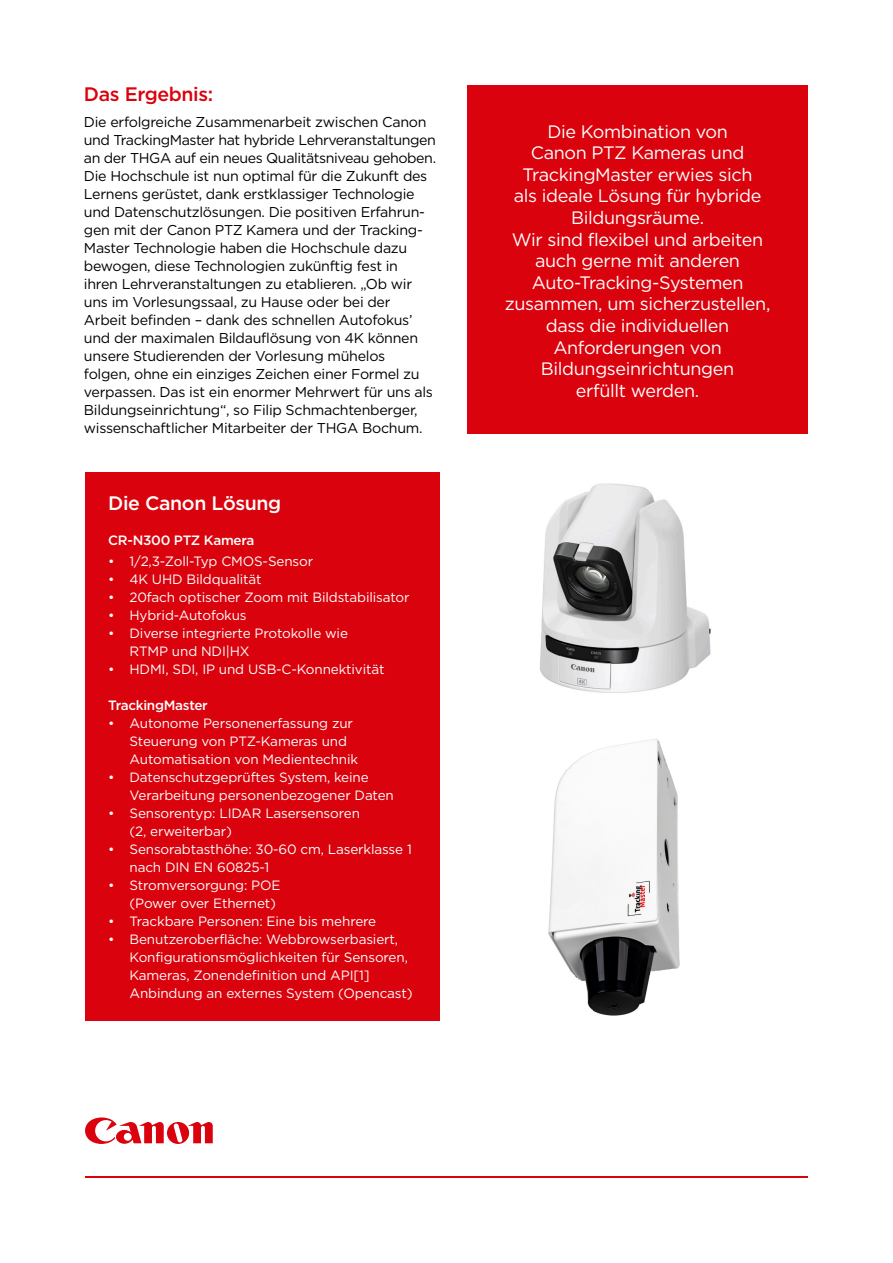
<style>
.page{position:relative;width:893px;height:1263px;background:#fff}
.page>*{position:absolute;margin:0;border:0;box-sizing:border-box;transform-origin:0 0}
.t1{font:500 19.5px "Gotham";letter-spacing:-.02em;color:#fff}
.t2{font:500 19.5px "Gotham";letter-spacing:-.02em;color:#da020c}
.t3{font:18px/21.6px "Gotham";letter-spacing:-.02em;color:#fff;text-align:center}
.t4{font:14.25px/18px "Gotham";letter-spacing:-.02em;color:#000}
.t5{font:13.5px/18px "Gotham";letter-spacing:-.01em;color:#fff}
.t6{font:500 13.5px "Gotham";letter-spacing:-.02em;color:#fff}
</style>
<div class="page">
<svg style="left:85px;top:1117px;width:128px;height:27px"></svg>
<hr style="left:85px;top:1176px;width:723px;height:2px;background:#da020c">
<img style="left:540px;top:483px;width:171px;height:210px">
<img style="left:548px;top:738px;width:132px;height:278px">
<div style="left:85px;top:472px;width:355px;height:549px;background:#da020c"></div>
<div style="left:467px;top:85px;width:341px;height:349px;background:#da020c"></div>
<h1 class="t2" style="left:84px;top:81px;width:131px">Das Ergebnis:</h1>
<p class="t4" style="left:84px;top:113px;width:354px">Die erfolgreiche Zusammenarbeit zwischen Canon und TrackingMaster hat hybride Lehrveranstaltungen an der THGA auf ein neues Qualitätsniveau gehoben.<br>Die Hochschule ist nun optimal für die Zukunft des Lernens gerüstet, dank erstklassiger Technologie und Datenschutzlösungen. Die positiven Erfahrun&shy;gen mit der Canon PTZ Kamera und der Tracking-Master Technologie haben die Hochschule dazu bewogen, diese Technologien zukünftig fest in<br>ihren Lehrveranstaltungen zu etablieren. „Ob wir uns im Vorlesungssaal, zu Hause oder bei der Arbeit befinden – dank des schnellen Autofokus’ und der maximalen Bildauflösung von 4K können unsere Studierenden der Vorlesung mühelos<br>folgen, ohne ein einziges Zeichen einer Formel zu verpassen. Das ist ein enormer Mehrwert für uns als Bildungseinrichtung“, so Filip Schmachtenberger, wissenschaftlicher Mitarbeiter der THGA Bochum.</p>
<h1 class="t1" style="left:108px;top:491px;width:175px">Die Canon Lösung</h1>
<p class="t6" style="left:108px;top:532px;width:148px">CR-N300 PTZ Kamera</p>
<p class="t5" style="left:108px;top:551px;width:206px">• 1/2,3-Zoll-Typ CMOS-Sensor</p>
<p class="t5" style="left:108px;top:569px;width:155px">• 4K UHD Bildqualität</p>
<p class="t5" style="left:108px;top:587px;width:303px">• 20fach optischer Zoom mit Bildstabilisator</p>
<p class="t5" style="left:108px;top:605px;width:140px">• Hybrid-Autofokus</p>
<p class="t5" style="left:130px;top:623px;width:220px;text-indent:-21px">• Diverse integrierte Protokolle wie<br>RTMP und NDI|HX</p>
<p class="t5" style="left:108px;top:659px;width:278px">• HDMI, SDI, IP und USB-C-Konnektivität</p>
<p class="t6" style="left:108px;top:696px;width:101px">TrackingMaster</p>
<p class="t5" style="left:130px;top:713px;width:230px;text-indent:-21px">• Autonome Personenerfassung zur<br>Steuerung von PTZ-Kameras und<br>Automatisation von Medientechnik</p>
<p class="t5" style="left:130px;top:767px;width:266px;text-indent:-21px">• Datenschutzgeprüftes System, keine<br>Verarbeitung personenbezogener Daten</p>
<p class="t5" style="left:130px;top:803px;width:232px;text-indent:-21px">• Sensorentyp: LIDAR Lasersensoren (2, erweiterbar)</p>
<p class="t5" style="left:130px;top:839px;width:284px;text-indent:-21px">• Sensorabtasthöhe: 30-60 cm, Laserklasse 1 nach DIN EN 60825-1</p>
<p class="t5" style="left:130px;top:875px;width:153px;text-indent:-21px">• Stromversorgung: POE (Power over Ethernet)</p>
<p class="t5" style="left:108px;top:911px;width:269px">• Trackbare Personen: Eine bis mehrere</p>
<p class="t5" style="left:130px;top:929px;width:285px;text-indent:-21px">• Benutzeroberfläche: Webbrowserbasiert, Konfigurationsmöglichkeiten für Sensoren, Kameras, Zonendefinition und API[1] Anbindung an externes System (Opencast)</p>
<p class="t3" style="left:505px;top:120px;width:267px">Die Kombination von<br>Canon PTZ Kameras und<br>TrackingMaster erwies sich<br>als ideale Lösung für hybride<br>Bildungsräume.<br>Wir sind flexibel und arbeiten auch gerne mit anderen<br>Auto-Tracking-Systemen zusammen, um sicherzustellen, dass die individuellen<br>Anforderungen von<br>Bildungseinrichtungen<br>erfüllt werden.</p>
</div>
